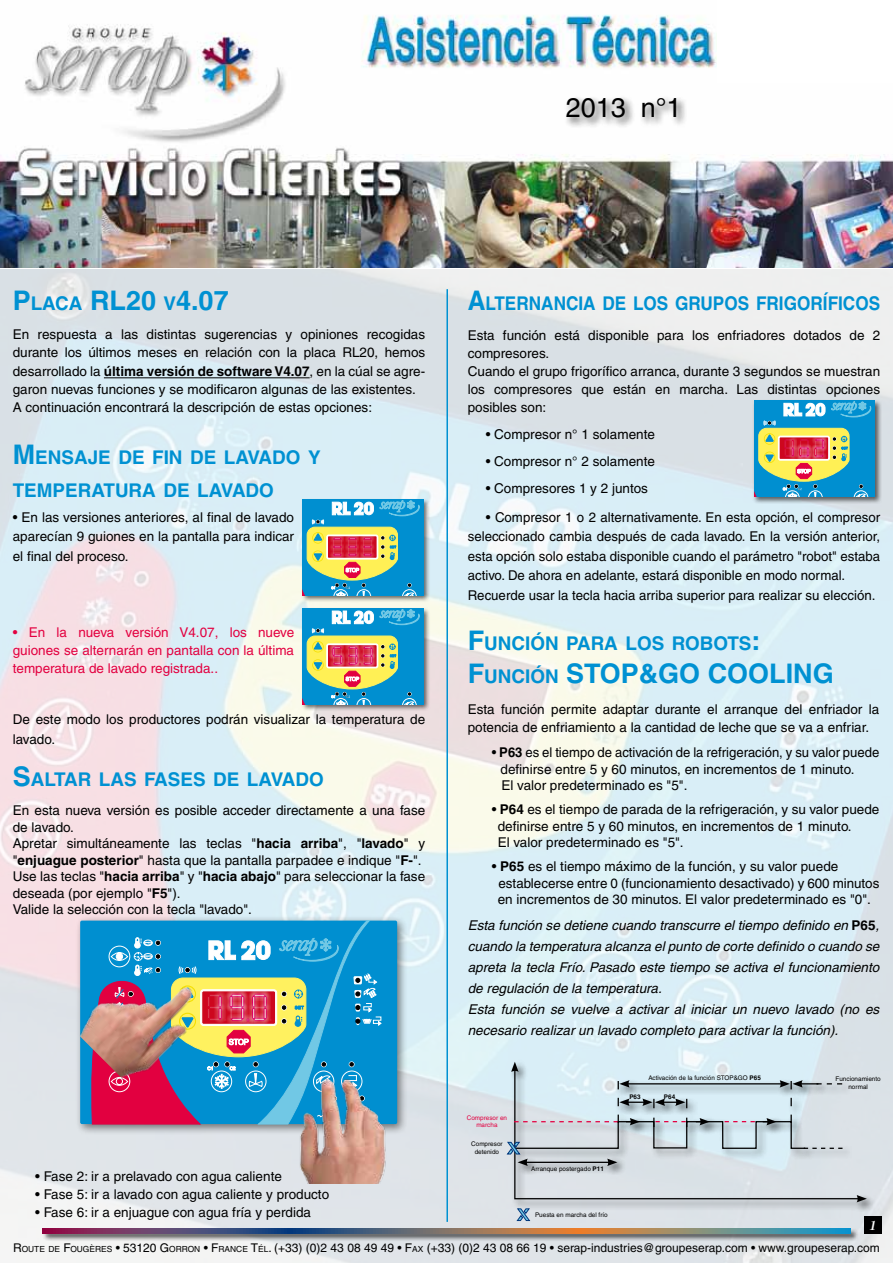
<style>
.page{position:relative;width:893px;height:1263px;background:#fff}
.page>*{position:absolute;margin:0;border:0;box-sizing:border-box;transform-origin:0 0}
.t1{font:700 27px "Helvetica";color:#0091d2}
.t2{font:27px "Helvetica";color:#000}
.t3{font:700 18.9px/32.4px "Helvetica";color:#0091d2}
.t4{font:700 18.9px "Helvetica";color:#0091d2;scale:.91 1}
.t5{font:13.5px/16.5px "Helvetica";color:#000}
.t6{font:italic 13.5px/21px "Helvetica";color:#000}
.t7{font:13.5px/18px "Helvetica";color:#e30040;text-align:justify}
.t8{font:italic 700 13.5px "Caslon 224 IT Cby BT";color:#fff;scale:.9 1}
.t9{font:12px "Helvetica";color:#000}
.t10{font:6.3px/7.6px "Helvetica";color:#000;text-align:center}
.t11{font:6.3px/7.6px "Helvetica";color:#e30040;text-align:center}
.t12{font:700 6.3px "Helvetica";color:#000}
.s1{font-size:18.9px}
.s2{font-weight:700}
.s3{font-size:27px}
.s4{font-weight:700;font-style:normal}
.s5{font-style:inherit}
.s6{font-size:8.4px}
</style>
<div class="page">
<img style="left:0;top:269px;width:893px;height:994px">
<div style="left:75px;top:915px;width:333px;height:220px;background:#000;opacity:.5"></div>
<div style="left:80px;top:920px;width:317px;height:204px;background:#008fd0;border-radius:2px"></div>
<div style="left:753px;top:399px;width:129px;height:105px;background:#000;opacity:.6"></div>
<div style="left:301px;top:607px;width:130px;height:105px;background:#000;opacity:.6"></div>
<div style="left:301px;top:498px;width:130px;height:105px;background:#000;opacity:.6"></div>
<hr style="left:446px;top:289px;width:2px;height:933px;background:#0091d2">
<hr style="left:104px;top:377px;width:206px;height:1px;background:#000">
<svg style="left:303px;top:500px;width:120px;height:96px;background:#68a2a7"></svg>
<svg style="left:303px;top:608px;width:120px;height:97px;background:#67a4a9"></svg>
<svg style="left:754px;top:401px;width:121px;height:96px;background:#67a2a8"></svg>
<div style="left:508px;top:1058px;width:368px;height:153px;background:#000;opacity:.75"></div>
<svg style="left:514px;top:1068px;width:346px;height:132px;background:#d3dce2"></svg>
<svg style="left:511px;top:1062px;width:8px;height:10px"></svg>
<svg style="left:857px;top:1195px;width:10px;height:7px"></svg>
<div style="left:801px;top:1144px;width:51px;height:15px;background:#d7dde2"></div>
<div style="left:614px;top:1078px;width:16px;height:54px;background:#e0eff6"></div>
<div style="left:616px;top:1077px;width:182px;height:20px;background:#d9eef7"></div>
<div style="left:789px;top:1077px;width:39px;height:20px;background:#000;opacity:.75"></div>
<div style="left:813px;top:1080px;width:39px;height:15px;background:#d6dce1"></div>
<div style="left:514px;top:1155px;width:112px;height:20px;background:#000;opacity:.75"></div>
<svg style="left:507px;top:1080px;width:335px;height:86px;background:#c6d2d9"></svg>
<svg style="left:516px;top:1208px;width:14px;height:13px"></svg>
<svg style="left:91px;top:920px;width:290px;height:204px"></svg>
<img style="left:58px;top:909px;width:192px;height:192px">
<img style="left:287px;top:1061px;width:104px;height:122px">
<img style="left:0;top:14px;width:893px;height:254px">
<div style="left:718px;top:0;width:175px;height:83px;background:#fff"></div>
<div style="left:563px;top:95px;width:124px;height:33px;background:#000;opacity:.75"></div>
<div style="left:864px;top:1216px;width:18px;height:18px;background:#000"></div>
<div style="left:42px;top:1228px;width:817px;height:14px;background:#000;opacity:.75"></div>
<svg style="left:43px;top:1229px;width:807px;height:4px;background:#716870"></svg>
<h1 class="t2" style="left:566px;top:92px;width:117px">2013 n°1</h1>
<h1 class="t1" style="left:13px;top:284px;width:217px">P <span class="s1">LACA</span> RL20 <span class="s1">V</span>4.07</h1>
<p class="t5" style="left:13px;top:325px;width:414px;line-height:18px">En respuesta a las distintas sugerencias y opiniones recogidas durante los últimos meses en relación con la placa RL20, hemos</p>
<p class="t5" style="left:13px;top:363px;width:414px;line-height:18px">desarrollado la <span class="s2">última versión de software V4.07</span>, en la cúal se agre&shy;garon nuevas funciones y se modificaron algunas de las existentes.<br>A continuación encontrará la descripción de estas opciones:</p>
<h2 class="t3" style="left:13px;top:441px;width:309px"><span class="s3">M</span>ENSAJE DE FIN DE LAVADO Y<br>TEMPERATURA DE LAVADO</h2>
<p class="t5" style="left:13px;top:507px;width:283px;line-height:19.5px;text-align:justify">• En las versiones anteriores, al final de lavado aparecían 9 guiones en la pantalla para indicar el final del proceso.</p>
<p class="t7" style="left:13px;top:623px;width:283px">• En la nueva versión V4.07, los nueve guiones se alternarán en pantalla con la última temperatura de lavado registrada..</p>
<p class="t5" style="left:13px;top:709px;width:414px;line-height:19.5px">De este modo los productores podrán visualizar la temperatura de lavado.</p>
<h2 class="t3" style="left:13px;top:762px;width:312px"><span class="s3">S</span>ALTAR LAS FASES DE LAVADO</h2>
<p class="t5" style="left:13px;top:802px;width:414px">En esta nueva versión es posible acceder directamente a una fase de lavado.<br>Apretar simultáneamente las teclas "<span class="s2">hacia arriba</span>", "<span class="s2">lavado</span>" y "<span class="s2">enjuague posterior</span>" hasta que la pantalla parpadee e indique "<span class="s2">F-</span>".<br>Use las teclas "<span class="s2">hacia arriba</span>" y "<span class="s2">hacia abajo</span>" para seleccionar la fase deseada (por ejemplo "<span class="s2">F5</span>").<br>Valide la selección con la tecla "lavado".</p>
<h2 class="t4" style="left:468px;top:292px;width:455px"><span class="s3">A</span>LTERNANCIA DE LOS GRUPOS FRIGORÍFICOS</h2>
<p class="t5" style="left:468px;top:326px;width:414px;line-height:18px">Esta función está disponible para los enfriadores dotados de 2 compresores.<br>Cuando el grupo frigorífico arranca, durante 3 segundos se muestran los compresores que están en marcha. Las distintas opciones posibles son:</p>
<p class="t5" style="left:486px;top:426px;width:171px">• Compresor n° 1 solamente</p>
<p class="t5" style="left:486px;top:453px;width:171px">• Compresor n° 2 solamente</p>
<p class="t5" style="left:486px;top:480px;width:164px">• Compresores 1 y 2 juntos</p>
<p class="t5" style="left:468px;top:507px;width:414px;line-height:19.5px;text-indent:18px">• Compresor 1 o 2 alternativamente. En esta opción, el compresor seleccionado cambia después de cada lavado. En la versión anterior, esta opción solo estaba disponible cuando el parámetro "robot" estaba activo. De ahora en adelante, estará disponible en modo normal.<br>Recuerde usar la tecla hacia arriba superior para realizar su elección.</p>
<h2 class="t3" style="left:468px;top:627px;width:294px"><span class="s3">F</span>UNCIÓN PARA LOS ROBOTS<span class="s3">:<br>F</span>UNCIÓN <span class="s3">STOP</span></h2>
<h1 class="t1" style="left:639px;top:657px;width:88px">&amp;GO COOLIN</h1>
<h1 class="t1" style="left:813px;top:657px;width:23px">G</h1>
<p class="t5" style="left:468px;top:700px;width:413px;line-height:18px">Esta función permite adaptar durante el arranque del enfriador la potencia de enfriamiento a la cantidad de leche que se va a enfriar.</p>
<p class="t5" style="left:500px;top:744px;width:380px;text-indent:-9px">• <span class="s2">P63</span> es el tiempo de activación de la refrigeración, y su valor puede definirse entre 5 y 60 minutos, en incrementos de 1 minuto.<br>El valor predeterminado es "5".</p>
<p class="t5" style="left:498px;top:801px;width:383px;text-indent:-6px">• <span class="s2">P64</span> es el tiempo de parada de la refrigeración, y su valor puede definirse entre 5 y 60 minutos, en incrementos de 1 minuto.<br>El valor predeterminado es "5".</p>
<p class="t5" style="left:498px;top:858px;width:383px;text-indent:-6px">• <span class="s2">P65</span> es el tiempo máximo de la función, y su valor puede establecerse entre 0 (funcionamiento desactivado) y 600 minutos en incrementos de 30 minutos. El valor predeterminado es "0".</p>
<p class="t6" style="left:468px;top:914px;width:413px">Esta función se detiene cuando transcurre el tiempo definido en <span class="s4">P65</span>, cuando la temperatura alcanza el punto de corte definido o cuando se apreta la tecla Frío. Pasado este tiempo se activa el funcionamiento de regulación de la temperatura.<br>Esta función se vuelve a activar al iniciar un nuevo lavado (no es necesario realizar un lavado completo para activar la función).</p>
<p class="t11" style="left:467px;top:1114px;width:42px">Compresor en marcha</p>
<p class="t10" style="left:471px;top:1140px;width:33px">Compresor detenido</p>
<p class="t10" style="left:648px;top:1074px;width:114px">Activación de la función STOP&amp;GO <span class="s2">P65</span></p>
<p class="t12" style="left:629px;top:1093px;width:13px">P63</p>
<p class="t12" style="left:664px;top:1093px;width:13px">P64</p>
<p class="t10" style="left:835px;top:1075px;width:47px">Funcionamiento normal</p>
<p class="t10" style="left:531px;top:1165px;width:74px">Arranque postergado <span class="s2">P11</span></p>
<p class="t5" style="left:35px;top:1168px;width:248px">• Fase 2: ir a prelavado con agua caliente</p>
<p class="t5" style="left:35px;top:1186px;width:295px">• Fase 5: ir a lavado con agua caliente y producto</p>
<p class="t5" style="left:35px;top:1204px;width:277px">• Fase 6: ir a enjuague con agua fría y perdida</p>
<p class="t10" style="left:535px;top:1211px;width:74px">Puesta en marcha del frío</p>
<p class="t8" style="left:869px;top:1217px;width:9px">1</p>
<p class="t9" style="left:13px;top:1240px;width:868px"><span class="s5">R</span><span class="s6">OUTE DE</span> f<span class="s6">OUGÈRES</span> <span class="s5">• 53120 G</span> <span class="s6">ORRON</span> <span class="s5">• F</span><span class="s6">RANCE</span> <span class="s5">T</span><span class="s6">ÉL</span><span class="s5">. (+33) (0)2 43 08 49 49 • F</span><span class="s6">AX</span> <span class="s5">(+33) (0)2 43 08 66 19 •</span> serap-industries@groupeserap.com • www.groupeserap.com</p>
</div>
